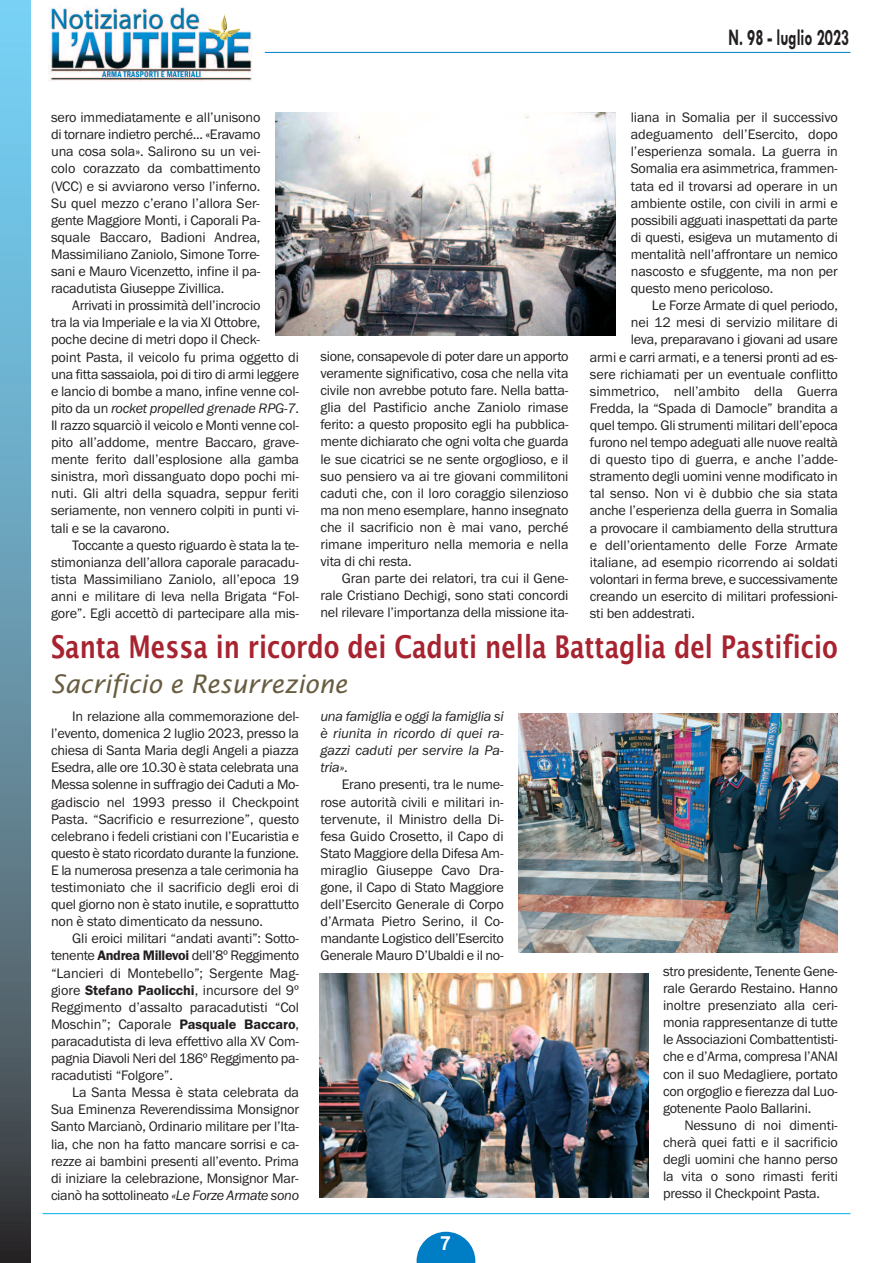
<style>
.page{position:relative;width:893px;height:1263px;background:#fff}
.page>*{position:absolute;margin:0;border:0;box-sizing:border-box;transform-origin:0 0}
.t1{font:600 31.35px "Lucida Sans";color:#a72330;scale:.79 1}
.t2{font:italic 25.5px "Lucida Sans";color:#685d41}
.t3{font:700 24px "Tw Cen";color:#231f20;scale:.64 1}
.t4{font:700 19.5px "Arial";color:#fff}
.t5{font:14.25px/17.1px "Franklin Gothic";letter-spacing:-.015em;color:#231f20;text-align:justify}
.t6{font:italic 14.25px/17.1px "Franklin Gothic";letter-spacing:-.005em;color:#231f20;text-align:justify}
.s1{font-style:italic}
.s2{font-weight:600}
.s3{font-style:normal}
</style>
<div class="page">
<img style="left:0;top:0;width:30px;height:1263px">
<hr style="left:265px;top:52px;width:585px;height:1px;background:#007ec5">
<svg style="left:417px;top:1232px;width:58px;height:31px"></svg>
<hr style="left:43px;top:1213px;width:807px;height:1px;background:#00aeef">
<img style="left:275px;top:112px;width:341px;height:224px">
<img style="left:519px;top:713px;width:319px;height:239px">
<img style="left:320px;top:974px;width:328px;height:224px">
<img style="left:48px;top:7px;width:204px;height:75px">
<img style="left:208px;top:13px;width:32px;height:28px">
<h3 class="t3" style="left:729px;top:23px;width:190px">N. 98 - luglio 2023</h3>
<p class="t5" style="left:631px;top:109px;width:209px">liana in Somalia per il successivo adeguamento dell’Esercito, dopo l’esperienza somala. La guerra in Somalia era asimmetrica, frammen&shy;tata ed il trovarsi ad operare in un ambiente ostile, con civili in armi e possibili agguati inaspettati da parte di questi, esigeva un mutamento di mentalità nell’affrontare un nemico nascosto e sfuggente, ma non per questo meno pericoloso.</p>
<p class="t5" style="left:652px;top:297px;width:188px">Le Forze Armate di quel periodo,</p>
<p class="t5" style="left:631px;top:314px;width:209px">nei 12 mesi di servizio militare di</p>
<p class="t5" style="left:631px;top:331px;width:209px">leva, preparavano i giovani ad usare</p>
<p class="t5" style="left:590px;top:348px;width:249px">armi e carri armati, e a tenersi pronti ad es-</p>
<p class="t5" style="left:590px;top:365px;width:250px">sere richiamati per un eventuale conflitto</p>
<p class="t5" style="left:590px;top:382px;width:250px">simmetrico, nell’ambito della Guerra</p>
<p class="t5" style="left:590px;top:399px;width:250px">Fredda, la “Spada di Damocle” brandita a</p>
<p class="t5" style="left:590px;top:416px;width:250px">quel tempo. Gli strumenti militari dell’epoca</p>
<p class="t5" style="left:590px;top:434px;width:250px">furono nel tempo adeguati alle nuove realtà</p>
<p class="t5" style="left:590px;top:451px;width:249px">di questo tipo di guerra, e anche l’adde-</p>
<p class="t5" style="left:590px;top:468px;width:250px">stramento degli uomini venne modificato in</p>
<p class="t5" style="left:590px;top:485px;width:250px">tal senso. Non vi è dubbio che sia stata</p>
<p class="t5" style="left:590px;top:502px;width:250px">anche l’esperienza della guerra in Somalia</p>
<p class="t5" style="left:590px;top:519px;width:250px">a provocare il cambiamento della struttura</p>
<p class="t5" style="left:590px;top:536px;width:250px">e dell’orientamento delle Forze Armate</p>
<p class="t5" style="left:590px;top:553px;width:250px">italiane, ad esempio ricorrendo ai soldati</p>
<p class="t5" style="left:590px;top:570px;width:250px">volontari in ferma breve, e successivamente</p>
<p class="t5" style="left:590px;top:587px;width:249px">creando un esercito di militari professioni-</p>
<p class="t5" style="left:590px;top:605px;width:107px">sti ben addestrati.</p>
<h1 class="t1" style="left:51px;top:628px;width:998px">Santa Messa in ricordo dei Caduti nella Battaglia del Pastificio</h1>
<p class="t5" style="left:51px;top:109px;width:211px">sero immediatamente e all’unisono di tornare indietro perché... «Eravamo una cosa sola». Salirono su un vei&shy;colo corazzato da combattimento (VCC) e si avviarono verso l’inferno.<br>Su quel mezzo c’erano l’allora Ser&shy;gente Maggiore Monti, i Caporali Pa&shy;squale Baccaro, Badioni Andrea, Massimiliano Zaniolo, Simone Torre&shy;sani e Mauro Vicenzetto, infine il pa&shy;racadutista Giuseppe Zivillica.</p>
<p class="t5" style="left:51px;top:297px;width:250px;text-align:left;text-indent:21px">Arrivati in prossimità dell’incrocio<br>tra la via Imperiale e la via XI Ottobre, poche decine di metri dopo il Check-<br>point Pasta, il veicolo fu prima oggetto di una fitta sassaiola, poi di tiro di armi leggere e lancio di bombe a mano, infine venne col&shy;pito da un <span class="s1">rocket propelled grenade RPG-7</span>.<br>Il razzo squarciò il veicolo e Monti venne col&shy;pito all’addome, mentre Baccaro, grave&shy;mente ferito dall’esplosione alla gamba sinistra, morì dissanguato dopo pochi mi&shy;nuti. Gli altri della squadra, seppur feriti seriamente, non vennero colpiti in punti vi&shy;tali e se la cavarono.</p>
<p class="t5" style="left:51px;top:536px;width:250px;text-indent:21px">Toccante a questo riguardo è stata la te&shy;stimonianza dell’allora caporale paracadu&shy;tista Massimiliano Zaniolo, all’epoca 19 anni e militare di leva nella Brigata “Fol&shy;gore”. Egli accettò di partecipare alla mis-</p>
<p class="t5" style="left:320px;top:347px;width:250px">sione, consapevole di poter dare un apporto veramente significativo, cosa che nella vita civile non avrebbe potuto fare. Nella batta&shy;glia del Pastificio anche Zaniolo rimase ferito: a questo proposito egli ha pubblica&shy;mente dichiarato che ogni volta che guarda le sue cicatrici se ne sente orgoglioso, e il suo pensiero va ai tre giovani commilitoni caduti che, con il loro coraggio silenzioso ma non meno esemplare, hanno insegnato che il sacrificio non è mai vano, perché rimane imperituro nella memoria e nella vita di chi resta.</p>
<p class="t5" style="left:320px;top:570px;width:250px;text-indent:21px">Gran parte dei relatori, tra cui il Gene&shy;rale Cristiano Dechigi, sono stati concordi nel rilevare l’importanza della missione ita-</p>
<h2 class="t2" style="left:51px;top:669px;width:298px">Sacrificio e Resurrezione</h2>
<p class="t5" style="left:51px;top:707px;width:250px;text-indent:21px">In relazione alla commemorazione del&shy;l’evento, domenica 2 luglio 2023, presso la chiesa di Santa Maria degli Angeli a piazza Esedra, alle ore 10.30 è stata celebrata una Messa solenne in suffragio dei Caduti a Mo&shy;gadiscio nel 1993 presso il Checkpoint Pasta. “Sacrificio e resurrezione”, questo celebrano i fedeli cristiani con l’Eucaristia e questo è stato ricordato durante la funzione.<br>E la numerosa presenza a tale cerimonia ha testimoniato che il sacrificio degli eroi di quel giorno non è stato inutile, e soprattutto non è stato dimenticato da nessuno.</p>
<p class="t5" style="left:51px;top:930px;width:250px;text-indent:21px">Gli eroici militari “andati avanti”: Sotto&shy;tenente <span class="s2">Andrea Millevoi</span> dell’8º Reggimento “Lancieri di Montebello”; Sergente Mag&shy;giore <span class="s2">Stefano Paolicchi</span>, incursore del 9º Reggimento d’assalto paracadutisti “Col Moschin”; Caporale <span class="s2">Pasquale Baccaro</span>, paracadutista di leva effettivo alla XV Com&shy;pagnia Diavoli Neri del 186º Reggimento pa&shy;racadutisti “Folgore”.</p>
<p class="t5" style="left:51px;top:1084px;width:250px;text-indent:21px">La Santa Messa è stata celebrata da Sua Eminenza Reverendissima Monsignor Santo Marcianò, Ordinario militare per l’Ita&shy;lia, che non ha fatto mancare sorrisi e ca&shy;rezze ai bambini presenti all’evento. Prima di iniziare la celebrazione, Monsignor Mar&shy;cianò ha sottolineato <span class="s1">«Le Forze Armate sono</span></p>
<p class="t6" style="left:320px;top:707px;width:185px">una famiglia e oggi la famiglia si è riunita in ricordo di quei ra&shy;gazzi caduti per servire la Pa&shy;tria»<span class="s3">.</span></p>
<p class="t5" style="left:320px;top:776px;width:185px;text-indent:21px">Erano presenti, tra le nume&shy;rose autorità civili e militari in&shy;tervenute, il Ministro della Di&shy;fesa Guido Crosetto, il Capo di Stato Maggiore della Difesa Am&shy;miraglio Giuseppe Cavo Dra&shy;gone, il Capo di Stato Maggiore dell’Esercito Generale di Corpo d’Armata Pietro Serino, il Co&shy;mandante Logistico dell’Esercito Generale Mauro D’Ubaldi e il no-</p>
<h3 class="t4" style="left:440px;top:1232px;width:12px">7</h3>
<p class="t5" style="left:663px;top:962px;width:176px">stro presidente, Tenente Gene&shy;rale Gerardo Restaino. Hanno inoltre presenziato alla ceri&shy;monia rappresentanze di tutte le Associazioni Combattentisti&shy;che e d’Arma, compresa l’ANAI con il suo Medagliere, portato con orgoglio e fierezza dal Luo&shy;gotenente Paolo Ballarini.</p>
<p class="t5" style="left:663px;top:1116px;width:176px;text-indent:21px">Nessuno di noi dimenti&shy;cherà quei fatti e il sacrificio degli uomini che hanno perso la vita o sono rimasti feriti presso il Checkpoint Pasta.</p>
</div>
